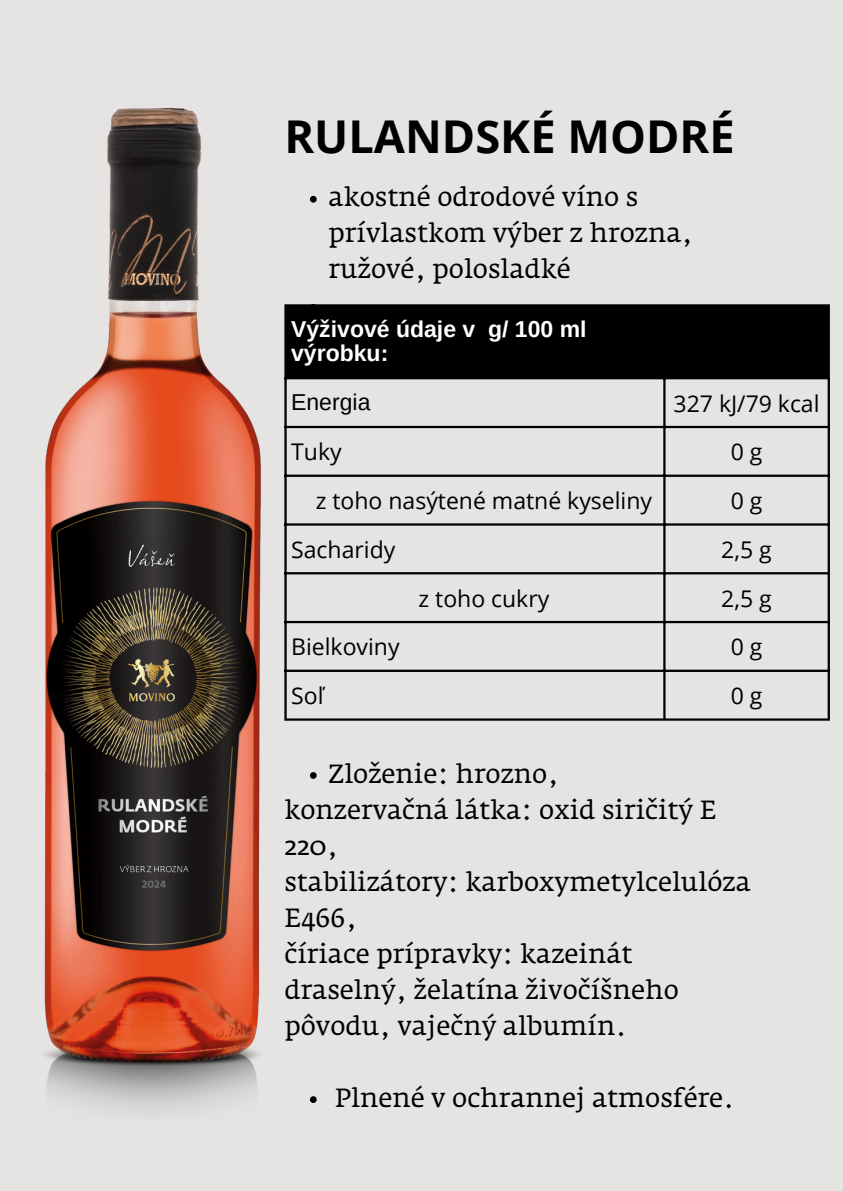
<style>
.page{position:relative;width:843px;height:1191px;background:#fff}
.page>*{position:absolute;margin:0;border:0;box-sizing:border-box;transform-origin:0 0}
.t1{font:700 45.2px "Open Sans";color:#000}
.t2{font:26px/36px "Fedra Serif A Pro";color:#000}
.t3{font:23px "Open Sans";color:#000}
.t4{font:700 23px/24.7px "Arimo";color:#fff}
.t5{font:23px "Arimo";color:#000}
</style>
<div class="page">
<div style="left:0;top:0;width:842px;height:1190px;background:#e5e4e3"></div>
<svg style="left:310px;top:196px;width:6px;height:7px"></svg>
<svg style="left:310px;top:772px;width:6px;height:6px"></svg>
<svg style="left:310px;top:1096px;width:6px;height:6px"></svg>
<img style="left:44px;top:109px;width:217px;height:1001px">
<div style="left:286px;top:306px;width:541px;height:71px;background:#000"></div>
<hr style="left:284px;top:306px;width:2px;height:412px;background:#000">
<hr style="left:663px;top:306px;width:2px;height:412px;background:#000">
<hr style="left:827px;top:306px;width:2px;height:412px;background:#000">
<hr style="left:284px;top:304px;width:545px;height:2px;background:#000">
<hr style="left:284px;top:377px;width:545px;height:2px;background:#000">
<hr style="left:284px;top:426px;width:545px;height:2px;background:#000">
<hr style="left:284px;top:474px;width:545px;height:3px;background:#000">
<hr style="left:284px;top:523px;width:545px;height:2px;background:#000">
<hr style="left:284px;top:572px;width:545px;height:2px;background:#000">
<hr style="left:284px;top:621px;width:545px;height:2px;background:#000">
<hr style="left:284px;top:669px;width:545px;height:3px;background:#000">
<hr style="left:284px;top:718px;width:545px;height:2px;background:#000">
<p class="t1" style="left:284px;top:105px;width:451px">RULANDSKÉ MODRÉ</p>
<p class="t2" style="left:328px;top:181px;width:366px">akostné odrodové víno s prívlastkom výber z hrozna, ružové, polosladké</p>
<p class="t4" style="left:291px;top:316px;width:297px">Výživové údaje v g/ 100 ml výrobku:</p>
<p class="t5" style="left:291px;top:389px;width:81px">Energia</p>
<p class="t3" style="left:673px;top:387px;width:147px">327 kJ/79 kcal</p>
<p class="t3" style="left:291px;top:436px;width:52px">Tuky</p>
<p class="t3" style="left:730px;top:436px;width:33px">0 g</p>
<p class="t3" style="left:315px;top:484px;width:338px">z toho nasýtené matné kyseliny</p>
<p class="t3" style="left:730px;top:484px;width:33px">0 g</p>
<p class="t3" style="left:291px;top:533px;width:106px">Sacharidy</p>
<p class="t3" style="left:721px;top:533px;width:52px">2,5 g</p>
<p class="t3" style="left:418px;top:582px;width:132px">z toho cukry</p>
<p class="t3" style="left:721px;top:582px;width:52px">2,5 g</p>
<p class="t3" style="left:291px;top:630px;width:110px">Bielkoviny</p>
<p class="t3" style="left:730px;top:630px;width:33px">0 g</p>
<p class="t3" style="left:291px;top:679px;width:34px">Soľ</p>
<p class="t3" style="left:730px;top:679px;width:33px">0 g</p>
<h1 class="t2" style="left:328px;top:757px;width:231px">Zloženie: hrozno,</h1>
<p class="t2" style="left:284px;top:793px;width:433px">konzervačná látka: oxid siričitý E<br>220,</p>
<p class="t2" style="left:284px;top:865px;width:468px">stabilizátory: karboxymetylcelulóza<br>E466,</p>
<p class="t2" style="left:284px;top:937px;width:396px">číriace prípravky: kazeinát draselný, želatína živočíšneho pôvodu, vaječný albumín.</p>
<p class="t2" style="left:335px;top:1081px;width:401px">Plnené v ochrannej atmosfére.</p>
</div>
